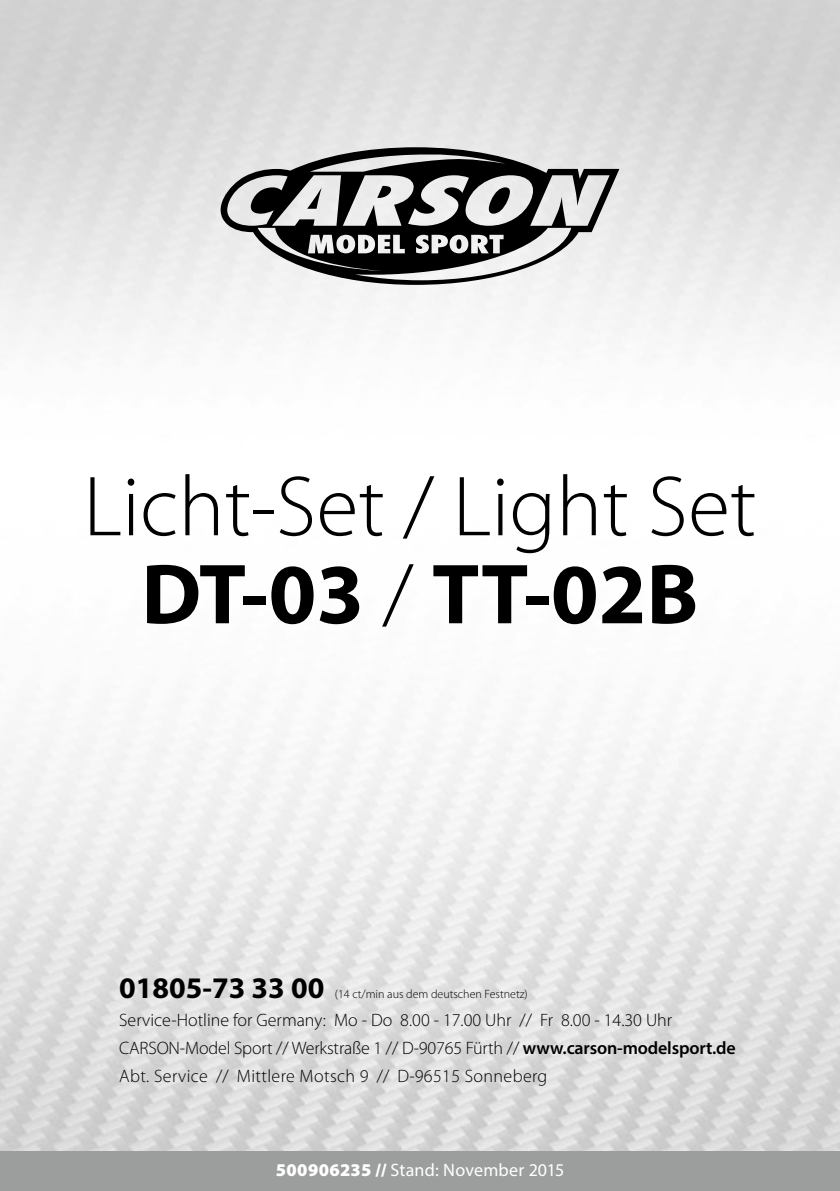
<style>
.page{position:relative;width:840px;height:1191px;background:#fff}
.page>*{position:absolute;margin:0;border:0;box-sizing:border-box;transform-origin:0 0}
.t1{font:300 86px/88px "Myriad Pro";color:#000;text-align:center}
.t2{font:700 30px "Myriad Pro";color:#000}
.t3{font:300 18px/28px "Myriad Pro";color:#000}
.t4{font:18px "Myriad Pro";letter-spacing:.01em;color:#fff}
.t5{font:300 12px "Myriad Pro";color:#000}
.s1{font-weight:700}
.s2{font-weight:600}
.s3{font-weight:900}
</style>
<div class="page">
<div style="left:0;top:1151px;width:839px;height:40px;background:#9c9d9d"></div>
<svg style="left:220px;top:147px;width:399px;height:138px"></svg>
<h1 class="t1" style="left:83px;top:462px;width:674px">Licht-Set / Light Set<br><span class="s1">DT-03</span> / <span class="s1">TT-02B</span></h1>
<h2 class="t2" style="left:119px;top:968px;width:206px">01805-73 33 00</h2>
<p class="t5" style="left:334px;top:987px;width:194px">(14 ct/min aus dem deutschen Festnetz)</p>
<p class="t3" style="left:119px;top:1006px;width:617px">Service-Hotline for Germany: Mo - Do 8.00 - 17.00 Uhr // Fr 8.00 - 14.30 Uhr<br>CARSON-Model Sport // Werkstraße 1 // D-90765 Fürth // <span class="s2">www.carson-modelsport.de<br></span>Abt. Service // Mittlere Motsch 9 // D-96515 Sonneberg</p>
<p class="t4" style="left:275px;top:1159px;width:290px"><span class="s3">500906235 //</span> Stand: November 2015</p>
</div>
